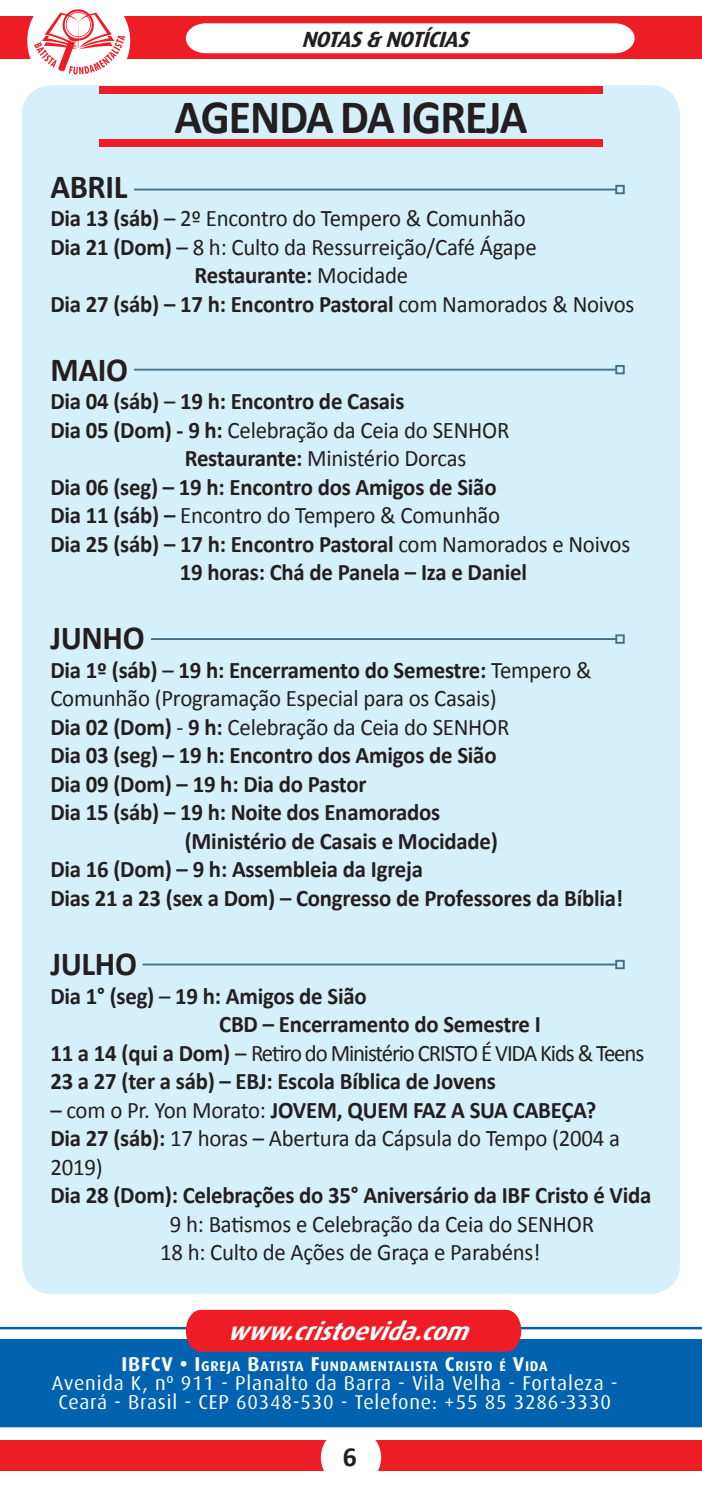
<style>
.page{position:relative;width:702px;height:1489px;background:#fff}
.page>*{position:absolute;margin:0;border:0;box-sizing:border-box;transform-origin:0 0}
.t1{font:700 48.25px "Calibri";letter-spacing:-.02em;color:#231f20;scale:.95 1}
.t2{font:700 33.75px "Calibri";letter-spacing:-.01em;color:#231f20;scale:.96 1}
.t3{font:700 27.75px "Calibri";color:#231f20}
.t4{font:italic 700 25px "Dax";color:#fff}
.t5{font:700 23.75px "Calibri";letter-spacing:-.01em;color:#231f20;scale:.96 1}
.t6{font:23.75px/28.5px "Calibri";letter-spacing:-.01em;color:#231f20;scale:.96 1}
.t7{font:23.75px "Calibri";letter-spacing:-.05em;color:#231f20;scale:.96 1}
.t8{font:italic 700 22px "Dax";color:#231f20}
.t9{font:20px/19px "Dax";letter-spacing:.04em;color:#fff;text-align:center}
.t10{font:700 14px "Dax";letter-spacing:.055em;color:#fff}
.s1{font-weight:700}
.s2{font-weight:400}
.s3{font-size:20px}
</style>
<div class="page">
<div style="left:0;top:1439px;width:702px;height:30px;background:#ee1c25"></div>
<div style="left:321px;top:1427px;width:60px;height:60px;background:#fff;border-radius:50%"></div>
<div style="left:0;top:16px;width:702px;height:43px;background:#ee1c25"></div>
<div style="left:186px;top:23px;width:448px;height:30px;background:#fff"></div>
<svg style="left:27px;top:9px;width:103px;height:83px"></svg>
<div style="left:22px;top:85px;width:658px;height:1208px;background:#d6f0fb;border-radius:30px"></div>
<svg style="left:0;top:1326px;width:702px;height:101px"></svg>
<div style="left:0;top:1338px;width:702px;height:87px;background:#0162b0"></div>
<div style="left:186px;top:1309px;width:335px;height:42px;background:#ee1c25"></div>
<div style="left:99px;top:139px;width:503px;height:8px;background:#ee1c25"></div>
<div style="left:99px;top:86px;width:503px;height:8px;background:#ee1c25"></div>
<hr style="left:134px;top:369px;width:482px;height:1px;background:#456f82">
<div style="left:615px;top:365px;width:9px;height:9px;border:2px solid #456f82"></div>
<hr style="left:151px;top:638px;width:465px;height:2px;background:#456f82">
<div style="left:615px;top:634px;width:9px;height:9px;border:2px solid #456f82"></div>
<hr style="left:142px;top:963px;width:474px;height:2px;background:#456f82">
<div style="left:615px;top:959px;width:9px;height:10px;border:2px solid #456f82"></div>
<hr style="left:134px;top:189px;width:482px;height:1px;background:#456f82">
<div style="left:615px;top:185px;width:9px;height:9px;border:2px solid #456f82"></div>
<p class="t8" style="left:301px;top:27px;width:175px">NOTAS&amp; NOTÍCIAS</p>
<h1 class="t1" style="left:174px;top:86px;width:373px">AGENDA DA IGREJA</h1>
<h2 class="t2" style="left:50px;top:165px;width:82px">ABRIL</h2>
<p class="t6" style="left:50px;top:204px;width:497px"><span class="s1">Dia 13 (sáb)</span> – 2º Encontro do Tempero &amp; Comunhão</p>
<p class="t6" style="left:50px;top:232px;width:508px"><span class="s1">Dia 21 (Dom)</span> – 8 h: Culto da Ressurreição/Café Ágape</p>
<p class="t5" style="left:194px;top:260px;width:224px">Restaurante: <span class="s2">Mocidade</span></p>
<p class="t5" style="left:50px;top:288px;width:610px">Dia 27 (sáb) – 17 h: Encontro Pastoral <span class="s2">com Namorados &amp; Noivos</span></p>
<h2 class="t2" style="left:50px;top:348px;width:82px">MAIO</h2>
<p class="t5" style="left:50px;top:386px;width:370px">Dia 04 (sáb) <span class="s2">–</span> 19 h: Encontro de Casais</p>
<p class="t6" style="left:50px;top:415px;width:480px"><span class="s1">Dia 05 (Dom) - 9 h:</span> Celebração da Ceia do SENHOR</p>
<p class="t6" style="left:185px;top:444px;width:295px"><span class="s1">Restaurante:</span> Ministério Dorcas</p>
<p class="t5" style="left:50px;top:471px;width:466px">Dia 06 (seg) – 19 h: Encontro dos Amigos de Sião</p>
<p class="t6" style="left:50px;top:501px;width:470px"><span class="s1">Dia 11 (sáb) –</span> Encontro do Tempero &amp; Comunhão</p>
<p class="t5" style="left:50px;top:528px;width:605px">Dia 25 (sáb) – 17 h: Encontro Pastoral <span class="s2">com Namorados e Noivos</span></p>
<p class="t5" style="left:180px;top:557px;width:363px">19 horas: Chá de Panela – Iza e Daniel</p>
<h2 class="t2" style="left:50px;top:616px;width:100px">JUNHO</h2>
<p class="t5" style="left:50px;top:654px;width:565px">Dia 1º (sáb) <span class="s2">–</span> 19 h: Encerramento do Semestre: <span class="s2">Tempero &amp;</span></p>
<p class="t6" style="left:50px;top:684px;width:466px">Comunhão (Programação Especial para os Casais)</p>
<p class="t6" style="left:50px;top:712px;width:480px"><span class="s1">Dia 02 (Dom)</span> - <span class="s1">9 h:</span> Celebração da Ceia do SENHOR</p>
<p class="t5" style="left:50px;top:740px;width:466px">Dia 03 (seg) – 19 h: Encontro dos Amigos de Sião</p>
<p class="t5" style="left:50px;top:768px;width:331px">Dia 09 (Dom) – 19 h: Dia do Pastor</p>
<p class="t5" style="left:50px;top:797px;width:408px">Dia 15 (sáb) – 19 h: Noite dos Enamorados</p>
<p class="t5" style="left:185px;top:825px;width:327px">(Ministério de Casais e Mocidade)</p>
<p class="t5" style="left:50px;top:854px;width:390px">Dia 16 (Dom) – 9 h: Assembleia da Igreja</p>
<p class="t5" style="left:50px;top:882px;width:598px">Dias 21 a 23 (sex a Dom) – Congresso de Professores da Bíblia!</p>
<h2 class="t2" style="left:50px;top:942px;width:92px">JULHO</h2>
<p class="t5" style="left:50px;top:980px;width:331px">Dia 1° (seg) <span class="s2">–</span> 19 h: Amigos de Sião</p>
<p class="t5" style="left:219px;top:1008px;width:336px">CBD – Encerramento do Semestre I</p>
<p class="t7" style="left:50px;top:1037px;width:620px"><span class="s1">11 a 14 (qui a Dom)</span> – Retiro do Ministério CRISTO É VIDA Kids &amp; Teens</p>
<p class="t5" style="left:50px;top:1065px;width:465px">23 a 27 (ter a sáb) – EBJ: Escola Bíblica de Jovens</p>
<p class="t6" style="left:50px;top:1095px;width:595px">– com o Pr. Yon Morato: <span class="s1">JOVEM, QUEM FAZ A SUA CABEÇA?<br>Dia 27 (sáb):</span> 17 horas – Abertura da Cápsula do Tempo (2004 a<br>2019)</p>
<p class="t5" style="left:50px;top:1179px;width:627px">Dia 28 (Dom): Celebrações do 35° Aniversário da IBF Cristo é Vida</p>
<p class="t6" style="left:160px;top:1209px;width:453px;text-indent:10px">9 h: Batismos e Celebração da Ceia do SENHOR<br>18 h: Culto de Ações de Graça e Parabéns!</p>
<p class="t4" style="left:227px;top:1317px;width:254px">www.cristoevida.com</p>
<p class="t10" style="left:121px;top:1358px;width:428px"><span class="s3">IBFCV • I</span>GREJA <span class="s3">B</span>ATISTA <span class="s3">F</span>UNDAMENTALISTA <span class="s3">C</span>RISTO É <span class="s3">V</span>IDA</p>
<p class="t9" style="left:52px;top:1373px;width:567px">Avenida K, nº 911 - Planalto da Barra - Vila Velha - Fortaleza -<br>Ceará - Brasil - CEP 60348-530 - Telefone: +55 85 3286-3330</p>
<p class="t3" style="left:343px;top:1438px;width:16px">6</p>
</div>
